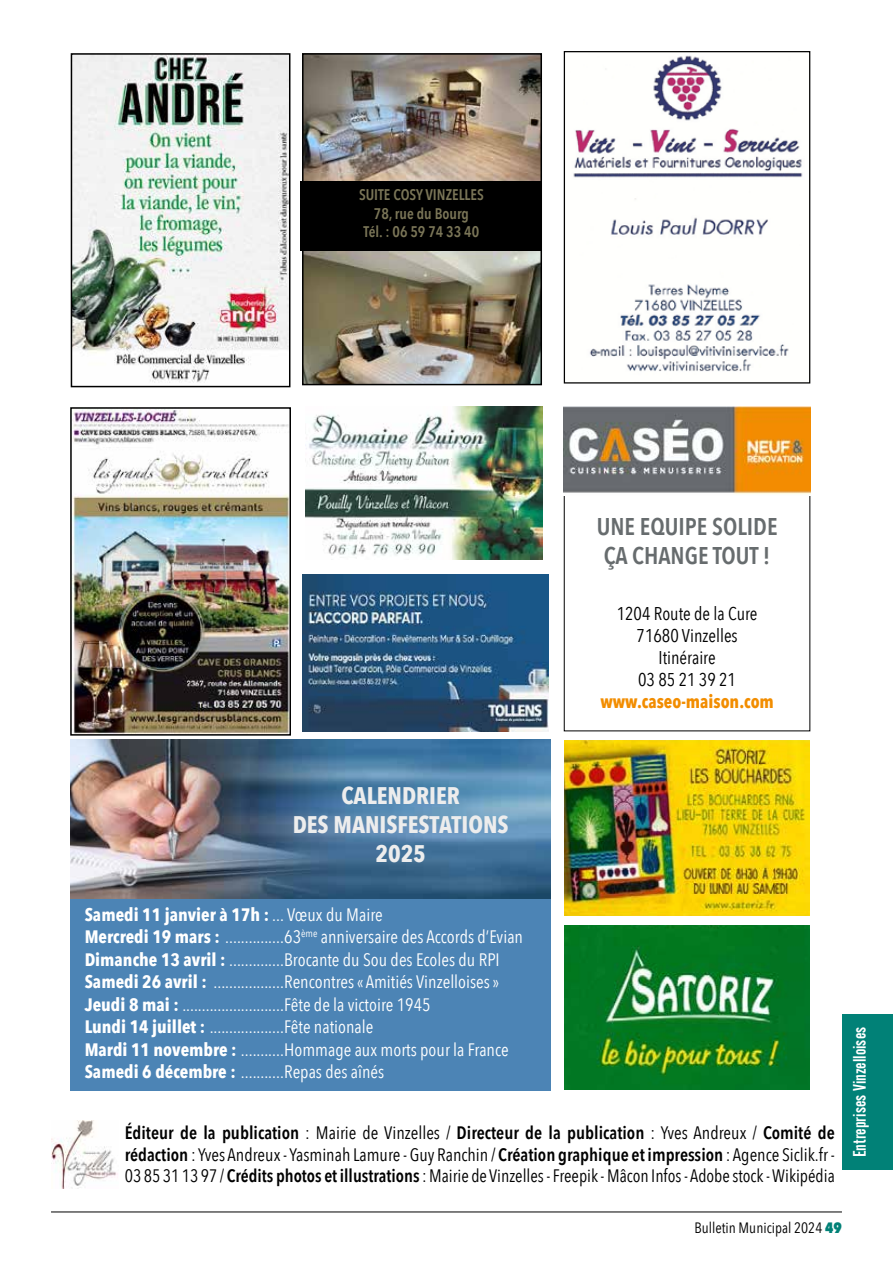
<style>
.page{position:relative;width:893px;height:1263px;background:#fff}
.page>*{position:absolute;margin:0;border:0;box-sizing:border-box;transform-origin:0 0}
.t1{font:600 24.15px/29px "Avenir Next Condensed";color:#676c6e}
.t2{font:700 24px/28.8px "Avenir Next Condensed";color:#ededed;text-align:center}
.t3{font:18.45px/22.2px "Avenir Next Condensed";color:#000;text-align:center}
.t4{font:700 18.45px "Avenir Next Condensed";color:#f28d00}
.t5{font:18px/22.5px "Avenir Next Condensed";color:#fff}
.t6{font:18px/21.6px "Avenir Next Condensed";color:#000;text-align:justify}
.t7{font:18px "Alternate Gothic No 2 BT";color:#fff}
.t8{font:600 15.3px/18.5px "Avenir Next Condensed";color:#7a7557;text-align:center}
.t9{font:15px "Avenir Next Condensed";color:#000}
.s1{font-weight:700}
.s2{font-weight:600}
.s3{font-weight:800;color:#018177}
</style>
<div class="page">
<div style="left:842px;top:1014px;width:51px;height:155px;background:#018177"></div>
<hr style="left:51px;top:1212px;width:791px;height:1px;background:#000">
<img style="left:51px;top:1121px;width:67px;height:67px">
<img style="left:573px;top:55px;width:230px;height:316px">
<div style="left:564px;top:51px;width:246px;height:332px;border:1px solid #000"></div>
<img style="left:302px;top:574px;width:246px;height:157px">
<img style="left:74px;top:56px;width:213px;height:327px">
<div style="left:71px;top:53px;width:219px;height:334px;border:2px solid #000"></div>
<img style="left:564px;top:740px;width:246px;height:350px">
<img style="left:73px;top:410px;width:215px;height:323px">
<div style="left:70px;top:407px;width:221px;height:329px;border:2px solid #000"></div>
<img style="left:305px;top:56px;width:234px;height:326px">
<div style="left:302px;top:53px;width:240px;height:332px;border:2px solid #000"></div>
<img style="left:564px;top:407px;width:246px;height:87px">
<div style="left:301px;top:182px;width:241px;height:69px;background:#000"></div>
<div style="left:70px;top:740px;width:481px;height:350px;background:#4c84b5"></div>
<img style="left:70px;top:740px;width:481px;height:159px">
<div style="left:564px;top:916px;width:246px;height:9px;background:#fff"></div>
<img style="left:305px;top:407px;width:237px;height:152px">
<p class="t8" style="left:359px;top:185px;width:126px">SUITE COSY VINZELLES<br>78, rue du Bourg<br>Tél. : 06 59 74 33 40</p>
<h1 class="t1" style="left:597px;top:512px;width:182px">UNE EQUIPE SOLIDE<br>ÇA CHANGE TOUT !</h1>
<p class="t3" style="left:617px;top:601px;width:142px">1204 Route de la Cure<br>71680 Vinzelles<br>Itinéraire<br>03 85 21 39 21</p>
<p class="t4" style="left:600px;top:690px;width:175px">www.caseo-maison.com</p>
<h2 class="t2" style="left:293px;top:781px;width:217px">CALENDRIER<br>DES MANISFESTATIONS<br>2025</h2>
<p class="t5" style="left:85px;top:902px;width:440px"><span class="s1">Samedi 11 janvier à 17h :</span> ... Vœux du Maire<br><span class="s1">Mercredi 19 mars :</span> ...............63<sup>ème</sup> anniversaire des Accords d’Evian <span class="s1">Dimanche 13 avril :</span> ..............Brocante du Sou des Ecoles du RPI <span class="s1">Samedi 26 avril :</span> ..................Rencontres « Amitiés Vinzelloises » <span class="s1">Jeudi 8 mai :</span> ..........................Fête de la victoire 1945<br><span class="s1">Lundi 14 juillet :</span> ...................Fête nationale<br><span class="s1">Mardi 11 novembre :</span> ...........Hommage aux morts pour la France <span class="s1">Samedi 6 décembre :</span> ...........Repas des aînés</p>
<p class="t6" style="left:125px;top:1121px;width:712px"><span class="s2">Éditeur de la publication</span> : Mairie de Vinzelles / <span class="s2">Directeur de la publication</span> : Yves Andreux / <span class="s2">Comité de rédaction</span> : Yves Andreux - Yasminah Lamure - Guy Ranchin / <span class="s2">Création graphique et impression</span> : Agence Siclik.fr - 03 85 31 13 97 / <span class="s2">Crédits photos et illustrations</span> : Mairie de Vinzelles - Freepik - Mâcon Infos - Adobe stock - Wikipédia</p>
<p class="t7" style="left:849px;top:1157px;width:132px;rotate:-90deg">Entreprises Vinzelloises</p>
<p class="t9" style="left:694px;top:1215px;width:149px">Bulletin Municipal 2024 <span class="s3">49</span></p>
</div>
